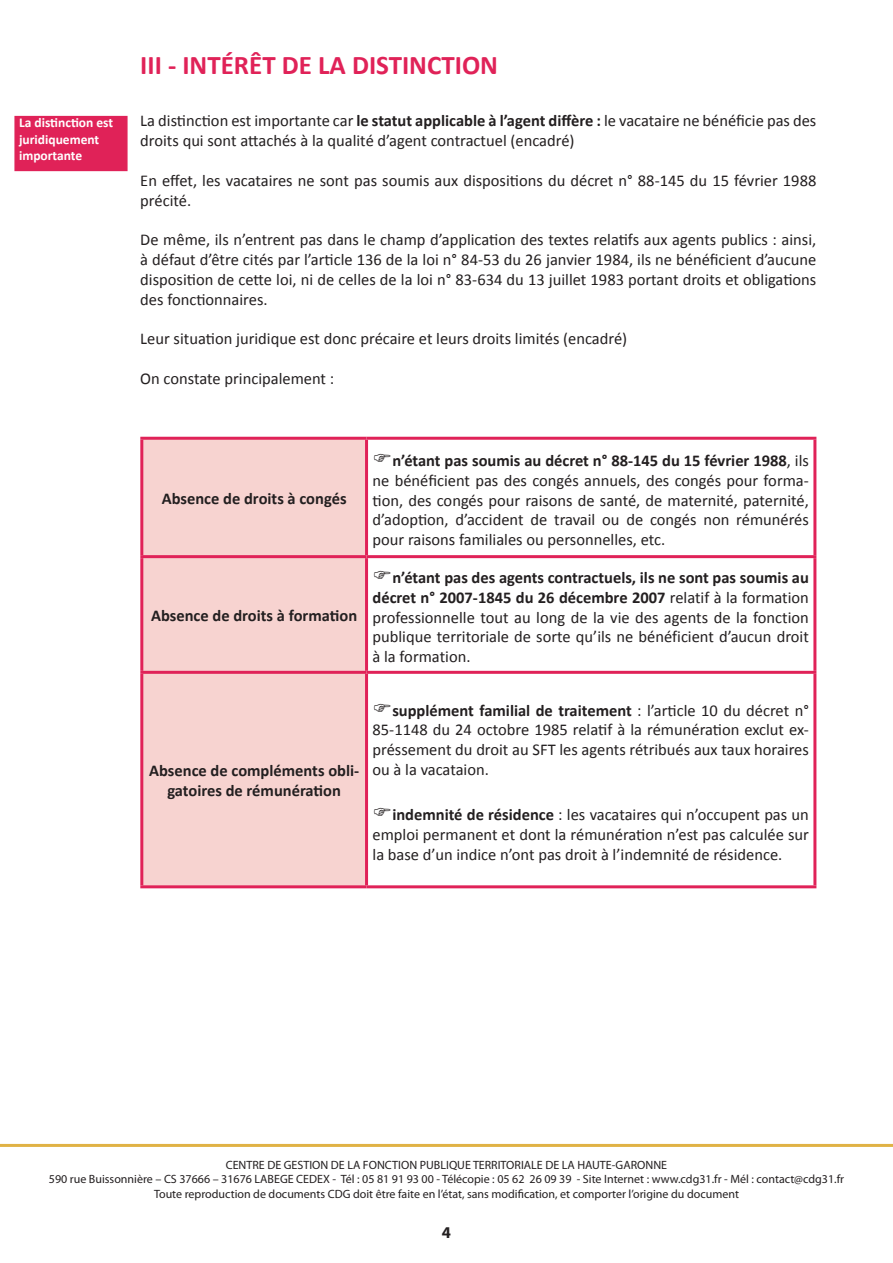
<style>
.page{position:relative;width:893px;height:1263px;background:#fff}
.page>*{position:absolute;margin:0;border:0;box-sizing:border-box;transform-origin:0 0}
.t1{font:700 27px "Calibri";color:#e02258}
.corps_du_texte{font:16.5px/19.8px "Calibri";color:#231f20;text-align:justify}
.corps_du_texte-2{font:700 16.5px/19.8px "Calibri";color:#231f20;text-align:center}
.t2{font:700 16.5px "Myriad Pro";color:#231f20}
.t3{font:700 13.5px/16.2px "Calibri";color:#fff}
.t4{font:12px "Myriad Pro";color:#231f20}
.s1{font-weight:700}
</style>
<div class="page">
<hr style="left:0;top:1144px;width:893px;height:3px;background:#e0b245">
<div style="left:143px;top:440px;width:222px;height:445px;background:#f7d3d0"></div>
<svg style="left:368px;top:440px;width:445px;height:445px"></svg>
<hr style="left:140px;top:437px;width:227px;height:3px;background:#e02258">
<hr style="left:140px;top:440px;width:3px;height:115px;background:#e02258">
<hr style="left:367px;top:437px;width:449px;height:3px;background:#e02258">
<hr style="left:365px;top:440px;width:3px;height:115px;background:#e02258">
<hr style="left:813px;top:440px;width:3px;height:115px;background:#e02258">
<hr style="left:140px;top:555px;width:227px;height:3px;background:#e02258">
<hr style="left:140px;top:558px;width:3px;height:113px;background:#e02258">
<hr style="left:367px;top:555px;width:449px;height:3px;background:#e02258">
<hr style="left:365px;top:558px;width:3px;height:113px;background:#e02258">
<hr style="left:813px;top:558px;width:3px;height:113px;background:#e02258">
<hr style="left:140px;top:671px;width:227px;height:3px;background:#e02258">
<hr style="left:140px;top:674px;width:3px;height:211px;background:#e02258">
<hr style="left:367px;top:671px;width:449px;height:3px;background:#e02258">
<hr style="left:365px;top:674px;width:3px;height:211px;background:#e02258">
<hr style="left:813px;top:674px;width:3px;height:211px;background:#e02258">
<hr style="left:140px;top:885px;width:227px;height:3px;background:#e02258">
<hr style="left:367px;top:885px;width:449px;height:3px;background:#e02258">
<div style="left:14px;top:116px;width:114px;height:55px;background:#e02258;border:2px solid #e02258"></div>
<div style="left:19px;top:117px;width:104px;height:52px;background:#e02258"></div>
<svg style="left:374px;top:453px;width:17px;height:9px"></svg>
<svg style="left:374px;top:570px;width:17px;height:9px"></svg>
<svg style="left:374px;top:703px;width:17px;height:8px"></svg>
<svg style="left:374px;top:808px;width:17px;height:8px"></svg>
<p class="t3" style="left:19px;top:114px;width:96px">La distinction est juridiquement importante</p>
<p class="t1" style="left:140px;top:46px;width:359px">III - INTÉRÊT DE LA DISTINCTION</p>
<p class="corps_du_texte" style="left:140px;top:111px;width:678px">La distinction est importante car <span class="s1">le statut applicable à l’agent diffère :</span> le vacataire ne bénéficie pas des droits qui sont attachés à la qualité d’agent contractuel (encadré)</p>
<p class="corps_du_texte" style="left:140px;top:170px;width:678px">En effet, les vacataires ne sont pas soumis aux dispositions du décret n° 88-145 du 15 février 1988 précité.</p>
<p class="corps_du_texte" style="left:140px;top:229px;width:678px">De même, ils n’entrent pas dans le champ d’application des textes relatifs aux agents publics : ainsi, à défaut d’être cités par l’article 136 de la loi n° 84-53 du 26 janvier 1984, ils ne bénéficient d’aucune disposition de cette loi, ni de celles de la loi n° 83-634 du 13 juillet 1983 portant droits et obligations des fonctionnaires.</p>
<p class="corps_du_texte" style="left:140px;top:328px;width:488px">Leur situation juridique est donc précaire et leurs droits limités (encadré)</p>
<p class="corps_du_texte" style="left:140px;top:368px;width:195px">On constate principalement :</p>
<p class="corps_du_texte-2" style="left:162px;top:488px;width:186px">Absence de droits à congés</p>
<p class="corps_du_texte-2" style="left:151px;top:605px;width:208px">Absence de droits à formation</p>
<p class="corps_du_texte" style="left:373px;top:450px;width:438px;text-indent:20px"><span class="s1">n’étant pas soumis au décret n° 88-145 du 15 février 1988</span>, ils ne bénéficient pas des congés annuels, des congés pour forma&shy;tion, des congés pour raisons de santé, de maternité, paternité, d’adoption, d’accident de travail ou de congés non rémunérés pour raisons familiales ou personnelles, etc.</p>
<p class="corps_du_texte" style="left:373px;top:567px;width:438px;text-indent:20px"><span class="s1">n’étant pas des agents contractuels, ils ne sont pas soumis au décret n° 2007-1845 du 26 décembre 2007</span> relatif à la formation professionnelle tout au long de la vie des agents de la fonction publique territoriale de sorte qu’ils ne bénéficient d’aucun droit à la formation.</p>
<p class="corps_du_texte-2" style="left:149px;top:760px;width:212px">Absence de compléments obli&shy;gatoires de rémunération</p>
<p class="corps_du_texte" style="left:373px;top:700px;width:438px;text-indent:20px"><span class="s1">supplément familial de traitement</span> : l’article 10 du décret n° 85-1148 du 24 octobre 1985 relatif à la rémunération exclut ex&shy;préssement du droit au SFT les agents rétribués aux taux horaires ou à la vacataion.</p>
<p class="corps_du_texte" style="left:373px;top:804px;width:438px;text-indent:20px"><span class="s1">indemnité de résidence</span> : les vacataires qui n’occupent pas un emploi permanent et dont la rémunération n’est pas calculée sur la base d’un indice n’ont pas droit à l’indemnité de résidence.</p>
<p class="t4" style="left:226px;top:1158px;width:443px">CENTRE DE GESTION DE LA FONCTION PUBLIQUE TERRITORIALE DE LA HAUTE-GARONNE</p>
<p class="t4" style="left:49px;top:1172px;width:797px">590 rue Buissonnière – CS 37666 – 31676 LABEGE CEDEX - Tél : 05 81 91 93 00 - Télécopie : 05 62 26 09 39 - Site Internet : www.cdg31.fr - Mél : contact@cdg31.fr</p>
<p class="t4" style="left:154px;top:1186px;width:586px">Toute reproduction de documents CDG doit être faite en l’état, sans modification, et comporter l’origine du document</p>
<p class="t2" style="left:442px;top:1221px;width:11px">4</p>
</div>
